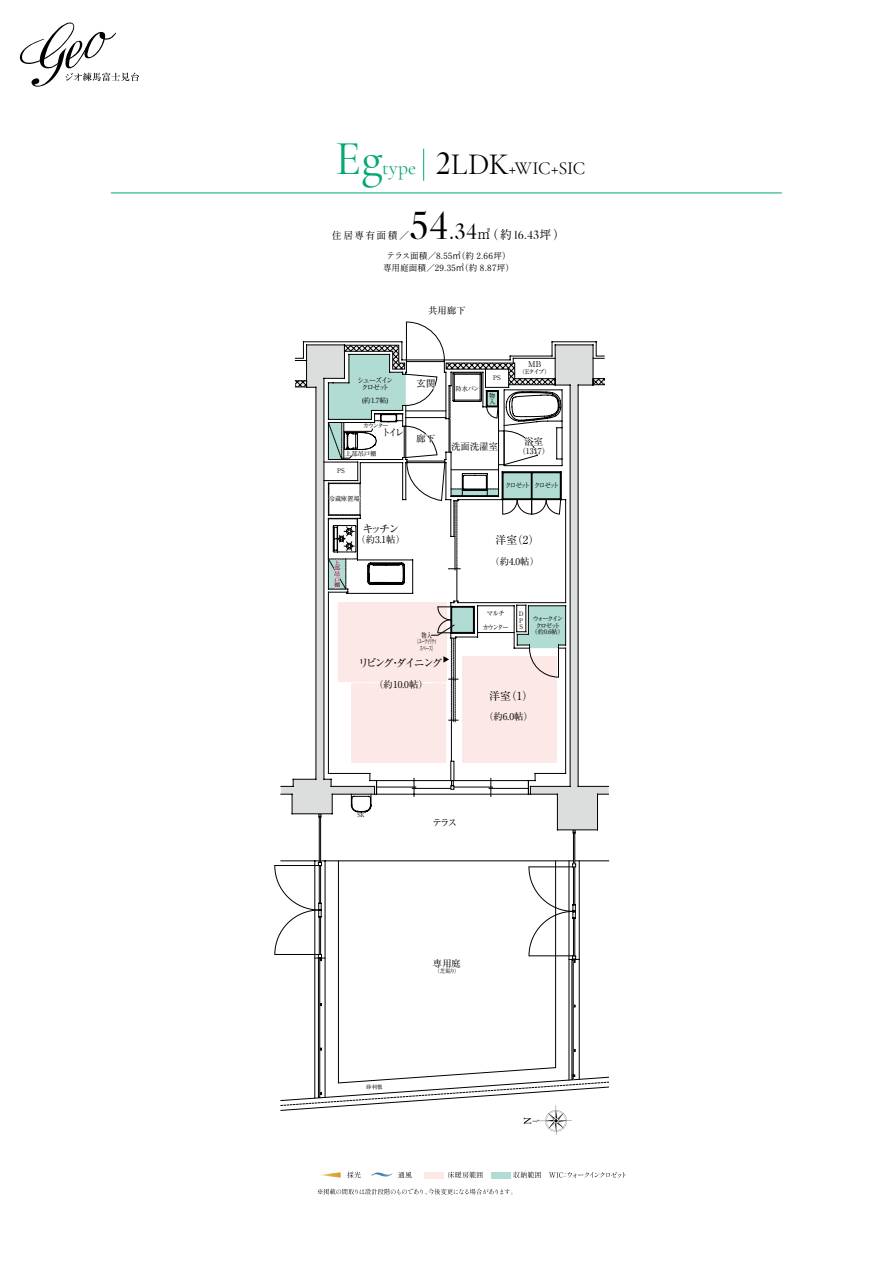
<style>
.page{position:relative;width:893px;height:1263px;background:#fff}
.page>*{position:absolute;margin:0;border:0;box-sizing:border-box;transform-origin:0 0}
.t1{font:48.9px "Cormorant Garamond";color:#06a871}
.t2{font:18.45px "Cormorant Garamond";letter-spacing:-.02em;color:#000}
.t3{font:11.85px "Libre Caslon Display";color:#000}
.t4{font:10.95px "Ryumin Pr 5 Regular 90 pv RKSJ H";letter-spacing:-.19em;color:#000}
.t5{font:9.75px "Shippori Mincho B1";letter-spacing:.155em;color:#000}
.t6{font:9.45px "Ryumin Pr 5 Regular 90 pv RKSJ H";color:#000}
.t7{font:8.7px/12px "Shippori Mincho B1";letter-spacing:.005em;color:#000;text-align:center}
.t8{font:7.8px "Ryumin Pr 5 Regular 90 pv RKSJ H";color:#000}
.t9{font:7.05px/7.1px "Ryumin Pr 5 Regular 90 pv RKSJ H";letter-spacing:-.195em;color:#000;text-align:center}
.t10{font:7.05px/6.3px "Ryumin Pr 5 Regular 90 pv RKSJ H";letter-spacing:-.195em;color:#000;text-align:center;scale:.75 1}
.t11{font:7.05px "Ryumin Pr 5 Regular 90 pv RKSJ H";letter-spacing:-.235em;color:#000;scale:.9 1}
.t12{font:7.05px/14.1px "Ryumin Pr 5 Regular 90 pv RKSJ H";letter-spacing:-.195em;color:#000;text-align:center;scale:.9 1}
.t13{font:6.3px "Ryumin Pr 5 Regular 90 pv RKSJ H";letter-spacing:-.14em;color:#000}
.t14{font:6.3px/6.3px "Ryumin Pr 5 Regular 90 pv RKSJ H";letter-spacing:-.23em;color:#000;text-align:center}
.t15{font:6.3px/6.3px "Ryumin Pr 5 Regular 90 pv RKSJ V";color:#000}
.t16{font:5.7px/5.7px "Ryumin Pr 5 Regular 90 pv RKSJ V";color:#000;text-align:justify;scale:1.11 1}
.t17{font:5.55px "Ryumin Pr 5 Regular 90 pv RKSJ H";color:#000}
.s1{font-size:19.65px;color:#06a871}
.s2{font-family:"Libre Caslon Display";font-size:30.45px}
.s3{font-size:30.9px}
.s4{font-size:38.7px}
.s5{font-size:21.9px}
.s6{font-family:"A1 Mincho Std";font-weight:700;font-size:14.1px}
.s7{font-family:"Shippori Mincho B1"}
.s8{font-family:"Koz Go Pr 6 N"}
</style>
<div class="page">
<svg style="left:19px;top:22px;width:120px;height:65px"></svg>
<svg style="left:314px;top:963px;width:266px;height:119px"></svg>
<svg style="left:275px;top:345px;width:334px;height:618px"></svg>
<svg style="left:281px;top:1082px;width:328px;height:53px"></svg>
<svg style="left:318px;top:1188px;width:194px;height:6px"></svg>
<svg style="left:371px;top:1172px;width:21px;height:4px"></svg>
<svg style="left:320px;top:1172px;width:21px;height:6px"></svg>
<svg style="left:448px;top:1171px;width:35px;height:7px"></svg>
<svg style="left:513px;top:1171px;width:28px;height:7px"></svg>
<svg style="left:549px;top:1172px;width:76px;height:6px"></svg>
<svg style="left:347px;top:1171px;width:14px;height:7px"></svg>
<svg style="left:398px;top:1172px;width:14px;height:6px"></svg>
<div style="left:491px;top:1172px;width:19px;height:6px;background:#b0dcd3"></div>
<div style="left:425px;top:1172px;width:19px;height:6px;background:#fce9e5"></div>
<hr style="left:111px;top:193px;width:671px;height:1px;background:#06a871">
<hr style="left:423px;top:149px;width:1px;height:32px;background:#06a871">
<h1 class="t1" style="left:335px;top:129px;width:49px">Eg</h1>
<h2 class="t2" style="left:382px;top:156px;width:205px"><span class="s1">type</span> <span class="s2">2</span><span class="s3">LDK</span>+WIC+SIC</h2>
<p class="t3" style="left:409px;top:228px;width:157px"><span class="s4">54</span><span class="s5">.34</span><span class="s6">㎡</span><span class="s7">（約</span>16.43<span class="s7">坪）</span></p>
<p class="t7" style="left:383px;top:250px;width:132px">テラス面積／8.55<span class="s8">㎡</span>（約 2.66坪）専用庭面積／29.35<span class="s8">㎡</span>（約 8.87坪）</p>
<p class="t5" style="left:332px;top:229px;width:79px">住居専有面積／</p>
<p class="t6" style="left:428px;top:303px;width:39px">共用廊下</p>
<p class="t9" style="left:357px;top:376px;width:38px">シューズインクロゼット</p>
<p class="t9" style="left:362px;top:396px;width:28px">(約1.7帖)</p>
<p class="t13" style="left:363px;top:421px;width:28px">カウンター</p>
<p class="t6" style="left:382px;top:425px;width:24px">トイレ</p>
<p class="t13" style="left:345px;top:448px;width:33px">上部吊戸棚</p>
<p class="t13" style="left:337px;top:465px;width:9px">PS</p>
<p class="t13" style="left:329px;top:494px;width:33px">冷蔵庫置場</p>
<p class="t16" style="left:334px;top:559px;width:7px">上部吊戸棚</p>
<p class="t4" style="left:362px;top:520px;width:39px">キッチン</p>
<p class="t6" style="left:356px;top:532px;width:50px">（約3.1帖）</p>
<p class="t6" style="left:417px;top:376px;width:20px">玄関</p>
<p class="t6" style="left:417px;top:431px;width:20px">廊下</p>
<p class="t10" style="left:415px;top:632px;width:31px">物入<br>（ユーティリティスペース）</p>
<p class="t13" style="left:493px;top:373px;width:9px">PS</p>
<p class="t13" style="left:456px;top:384px;width:26px">防水パン</p>
<p class="t15" style="left:489px;top:392px;width:8px">物入</p>
<p class="t6" style="left:451px;top:439px;width:49px">洗面洗濯室</p>
<p class="t8" style="left:528px;top:358px;width:14px">MB</p>
<p class="t13" style="left:519px;top:366px;width:33px">（Eタイプ）</p>
<p class="t6" style="left:524px;top:434px;width:20px">浴室</p>
<p class="t8" style="left:518px;top:445px;width:33px">（1317）</p>
<p class="t11" style="left:505px;top:480px;width:62px">クロゼット クロゼット</p>
<p class="t4" style="left:495px;top:531px;width:46px">洋室（2）</p>
<p class="t6" style="left:490px;top:554px;width:50px">（約4.0帖）</p>
<p class="t12" style="left:482px;top:605px;width:31px">マルチ<br>カウンター</p>
<p class="t14" style="left:532px;top:615px;width:34px">ウォークインクロゼット（約0.6帖）</p>
<p class="t15" style="left:519px;top:610px;width:6px;text-align:justify">D P S</p>
<p class="t4" style="left:358px;top:654px;width:86px">リビング・ダイニング</p>
<p class="t6" style="left:374px;top:677px;width:55px">（約10.0帖）</p>
<p class="t4" style="left:489px;top:687px;width:46px">洋室（1）</p>
<p class="t6" style="left:484px;top:709px;width:50px">（約6.0帖）</p>
<p class="t17" style="left:357px;top:811px;width:9px">SK</p>
<p class="t6" style="left:433px;top:815px;width:26px">テラス</p>
<p class="t17" style="left:366px;top:1082px;width:18px">砂利敷</p>
<p class="t6" style="left:433px;top:956px;width:30px">専用庭</p>
<p class="t17" style="left:434px;top:967px;width:27px">（芝貼り）</p>
</div>
